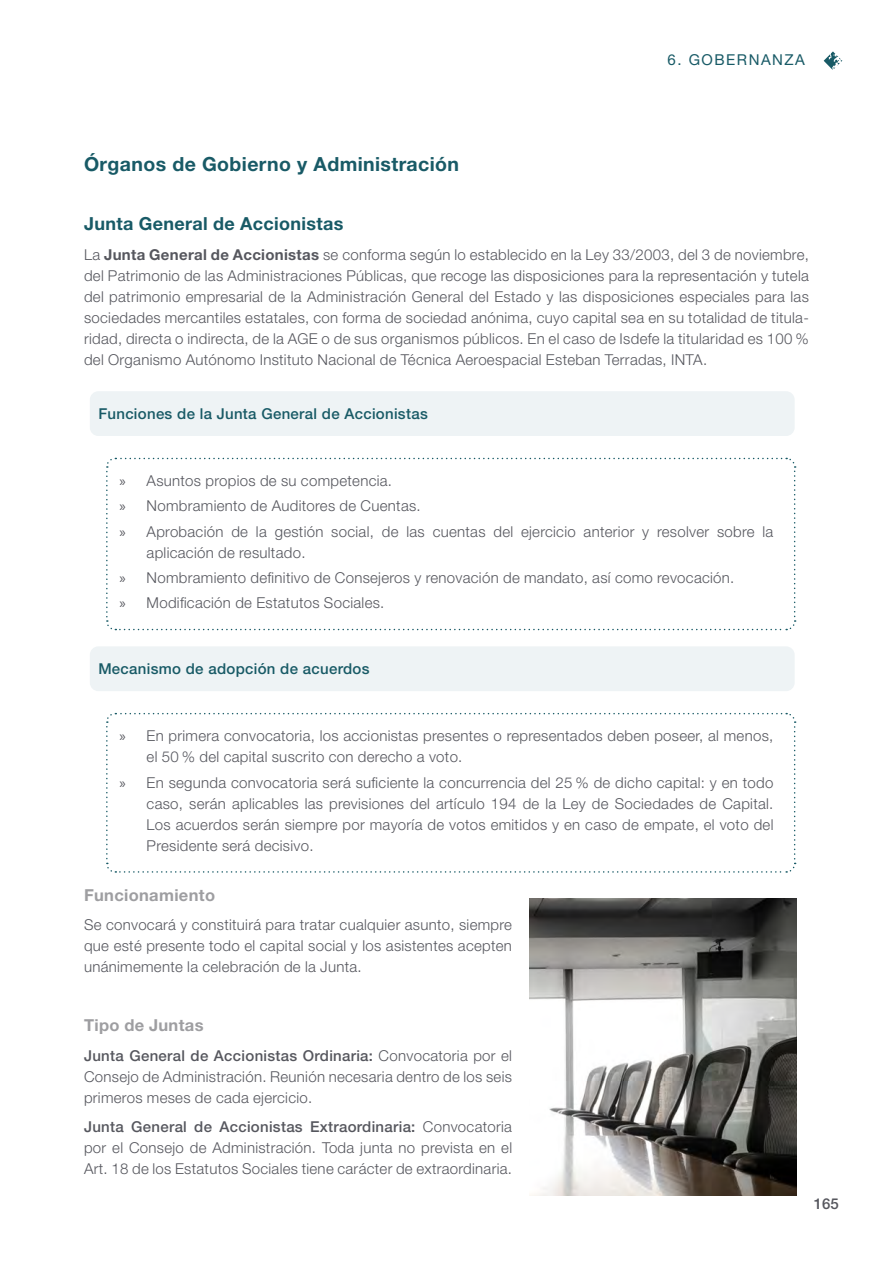
<style>
.page{position:relative;width:893px;height:1263px;background:#fff}
.page>*{position:absolute;margin:0;border:0;box-sizing:border-box;transform-origin:0 0}
.t1{font:700 19.5px "Helvetica Neue LT Std";letter-spacing:.02em;color:#185a66}
.t2{font:700 18px "Helvetica Neue LT Std";letter-spacing:.02em;color:#185a66}
.t3{font:700 16.5px "Helvetica Neue LT Std";letter-spacing:.02em;color:#9e9ea1}
.t4{font:300 15px/21px "Helvetica Neue LT Std";letter-spacing:.02em;color:#56575e;text-align:justify}
.t5{font:500 15px "Helvetica Neue LT Std";letter-spacing:.02em;color:#185a66}
.t6{font:15px "Helvetica Neue LT Std";letter-spacing:.1em;color:#185a66}
.t7{font:500 15px "Helvetica Neue LT Std";color:#56575e}
.s1{font-weight:700}
.s2{font-family:"Myriad Pro";font-weight:400}
.s3{font-weight:500}
</style>
<div class="page">
<svg style="left:824px;top:51px;width:18px;height:19px"></svg>
<div style="left:90px;top:391px;width:705px;height:45px;background:#eef3f5;border-radius:9px"></div>
<svg style="left:106px;top:457px;width:690px;height:174px"></svg>
<div style="left:90px;top:646px;width:705px;height:45px;background:#eef3f5;border-radius:9px"></div>
<svg style="left:106px;top:712px;width:690px;height:161px"></svg>
<img style="left:529px;top:898px;width:268px;height:298px">
<h1 class="t1" style="left:84px;top:152px;width:377px">Órganos de Gobierno y Administración</h1>
<p class="t6" style="left:668px;top:50px;width:139px">6. GOBERNANZA</p>
<p class="t2" style="left:84px;top:213px;width:261px">Junta General de Accionistas</p>
<p class="t4" style="left:84px;top:244px;width:726px">La <span class="s1">Junta General de Accionistas</span> se conforma según lo establecido en la Ley 33/2003, del 3 de noviembre, del Patrimonio de las Administraciones Públicas, que recoge las disposiciones para la representación y tutela del patrimonio empresarial de la Administración General del Estado y las disposiciones especiales para las sociedades mercantiles estatales, con forma de sociedad anónima, cuyo capital sea en su totalidad de titula&shy;ridad, directa o indirecta, de la AGE o de sus organismos públicos. En el caso de Isdefe la titularidad es 100 % del Organismo Autónomo Instituto Nacional de Técnica Aeroespacial Esteban Terradas, INTA.</p>
<p class="t5" style="left:98px;top:405px;width:331px">Funciones de la Junta General de Accionistas</p>
<p class="t4" style="left:120px;top:468px;width:655px;line-height:25.2px;text-align:left"><span class="s2">»</span> Asuntos propios de su competencia.<br><span class="s2">»</span> Nombramiento de Auditores de Cuentas.<br><span class="s2">»</span> Aprobación de la gestión social, de las cuentas del ejercicio anterior y resolver sobre la</p>
<p class="t4" style="left:120px;top:539px;width:616px;line-height:25.2px;text-align:left;text-indent:27px">aplicación de resultado.<br><span class="s2">»</span> Nombramiento definitivo de Consejeros y renovación de mandato, así como revocación. <span class="s2">»</span> Modificación de Estatutos Sociales.</p>
<p class="t5" style="left:98px;top:660px;width:273px">Mecanismo de adopción de acuerdos</p>
<p class="t4" style="left:147px;top:725px;width:628px;text-indent:-27px"><span class="s2">»</span> En primera convocatoria, los accionistas presentes o representados deben poseer, al menos, el 50 % del capital suscrito con derecho a voto.</p>
<p class="t4" style="left:147px;top:771px;width:628px;text-indent:-27px"><span class="s2">»</span> En segunda convocatoria será suficiente la concurrencia del 25 % de dicho capital: y en todo caso, serán aplicables las previsiones del artículo 194 de la Ley de Sociedades de Capital.<br>Los acuerdos serán siempre por mayoría de votos emitidos y en caso de empate, el voto del Presidente será decisivo.</p>
<p class="t3" style="left:84px;top:884px;width:133px">Funcionamiento</p>
<p class="t4" style="left:84px;top:914px;width:429px">Se convocará y constituirá para tratar cualquier asunto, siempre que esté presente todo el capital social y los asistentes acepten unánimemente la celebración de la Junta.</p>
<p class="t3" style="left:84px;top:1015px;width:121px">Tipo de Juntas</p>
<p class="t4" style="left:84px;top:1044px;width:429px"><span class="s3">Junta General de Accionistas Ordinaria:</span> Convocatoria por el Consejo de Administración. Reunión necesaria dentro de los seis primeros meses de cada ejercicio.</p>
<p class="t4" style="left:84px;top:1116px;width:430px"><span class="s3">Junta General de Accionistas Extraordinaria:</span> Convocatoria por el Consejo de Administración. Toda junta no prevista en el Art. 18 de los Estatutos Sociales tiene carácter de extraordinaria.</p>
<p class="t7" style="left:814px;top:1194px;width:27px">165</p>
</div>
